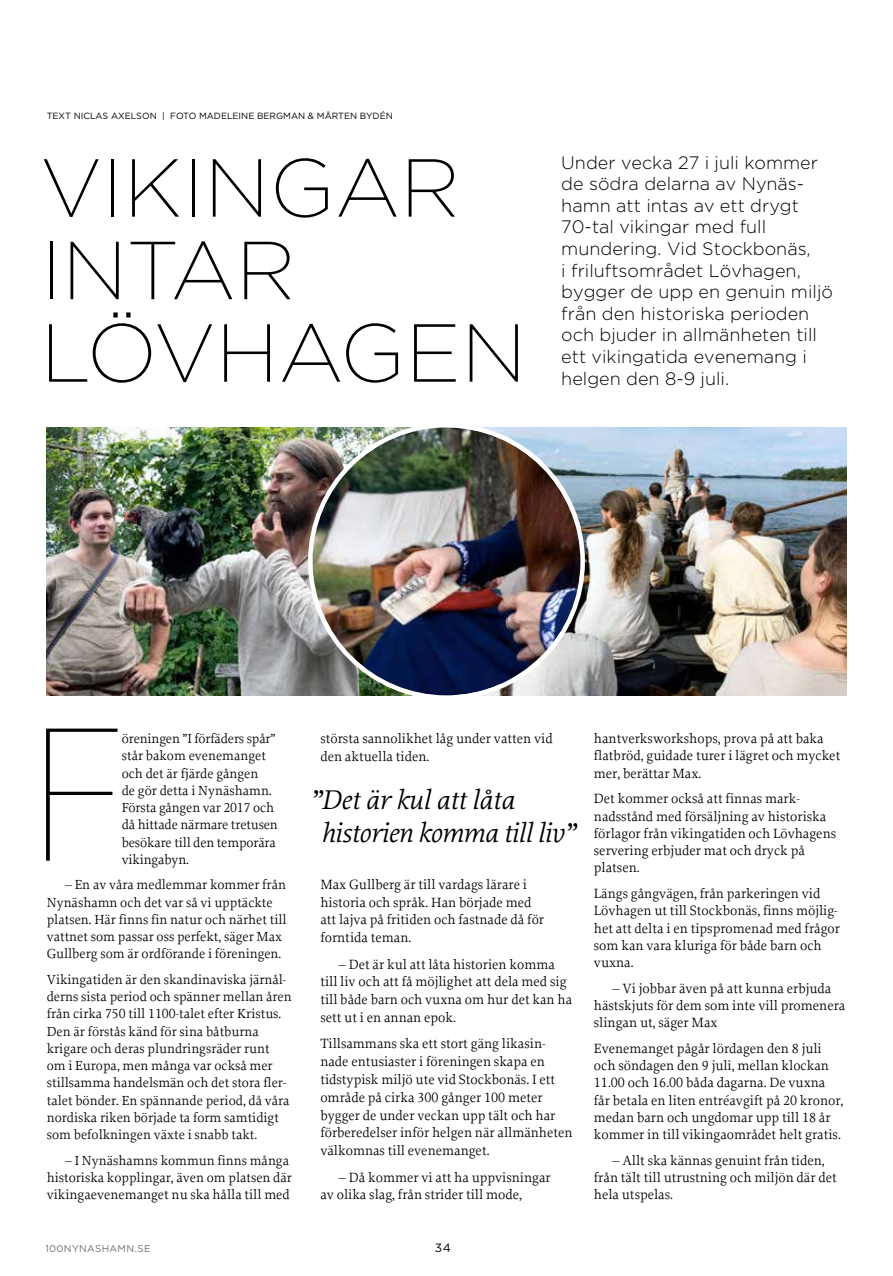
<style>
.page{position:relative;width:893px;height:1276px;background:#fff}
.page>*{position:absolute;margin:0;border:0;box-sizing:border-box;transform-origin:0 0}
.t1{font:200 82.05px/82.5px "Gotham";color:#000}
.t2{font:italic 28.5px/33px "Proforma";letter-spacing:-.01em;color:#000}
.t3{font:300 18px/21.6px "Gotham";color:#000}
.t4{font:14.1px/17.2px "Proforma";color:#000}
.t5{font:13.95px "Proforma";color:#000}
.t6{font:13.8px/17.2px "Proforma";color:#000}
.t7{font:12px "Gotham";color:#000}
.t8{font:9.75px "Gotham";letter-spacing:.035em;color:#706f6f}
.t9{font:9px "Gotham";color:#000}
</style>
<div class="page">
<img style="left:47px;top:427px;width:799px;height:268px">
<img style="left:313px;top:427px;width:267px;height:268px;border-radius:134px">
<svg style="left:46px;top:728px;width:72px;height:132px"></svg>
<p class="t9" style="left:47px;top:110px;width:348px">TEXT NICLAS AXELSON | FOTO MADELEINE BERGMAN &amp; MÅRTEN BYDÉN</p>
<h1 class="t1" style="left:40px;top:144px;width:488px">VIKINGAR<br>INTAR<br>LÖVHAGEN</h1>
<p class="t3" style="left:561px;top:151px;width:273px">Under vecka 27 i juli kommer de södra delarna av Nynäs&shy;hamn att intas av ett drygt<br>70-tal vikingar med full mundering. Vid Stockbonäs,<br>i friluftsområdet Lövhagen, bygger de upp en genuin miljö från den historiska perioden och bjuder in allmänheten till ett vikingatida evenemang i helgen den 8-9 juli.</p>
<p class="t6" style="left:122px;top:729px;width:158px">öreningen ”I förfäders spår” står bakom evenemanget och det är fjärde gången<br>de gör detta i Nynäshamn.<br>Första gången var 2017 och då hittade närmare tretusen besökare till den temporära vikingabyn.</p>
<p class="t6" style="left:47px;top:876px;width:241px;text-indent:18px">– En av våra medlemmar kommer från Nynäshamn och det var så vi upptäckte platsen. Här finns fin natur och närhet till vattnet som passar oss perfekt, säger Max Gullberg som är ordförande i föreningen.</p>
<p class="t6" style="left:47px;top:970px;width:247px">Vikingatiden är den skandinaviska järnål&shy;derns sista period och spänner mellan åren från cirka 750 till 1100-talet efter Kristus.<br>Den är förstås känd för sina båtburna krigare och deras plundringsräder runt om i Europa, men många var också mer stillsamma handelsmän och det stora fler&shy;talet bönder. En spännande period, då våra nordiska riken började ta form samtidigt som befolkningen växte i snabb takt.</p>
<p class="t6" style="left:47px;top:1151px;width:247px;text-align:right">– I Nynäshamns kommun finns många historiska kopplingar, även om platsen där</p>
<p class="t5" style="left:47px;top:1186px;width:245px">vikingaevenemanget nu ska hålla till med</p>
<p class="t4" style="left:320px;top:729px;width:234px;line-height:17.9px">största sannolikhet låg under vatten vid den aktuella tiden.</p>
<h2 class="t2" style="left:321px;top:783px;width:256px;text-indent:-11px">”Det är kul att låta historien komma till liv”</h2>
<p class="t4" style="left:320px;top:875px;width:225px;line-height:17.9px">Max Gullberg är till vardags lärare i historia och språk. Han började med att lajva på fritiden och fastnade då för forntida teman.</p>
<p class="t4" style="left:320px;top:955px;width:253px;line-height:17.9px;text-indent:19px">– Det är kul att låta historien komma till liv och att få möjlighet att dela med sig till både barn och vuxna om hur det kan ha sett ut i en annan epok.</p>
<p class="t4" style="left:320px;top:1034px;width:254px;line-height:17.9px">Tillsammans ska ett stort gäng likasin&shy;nade entusiaster i föreningen skapa en tidstypisk miljö ute vid Stockbonäs. I ett område på cirka 300 gånger 100 meter bygger de under veckan upp tält och har förberedelser inför helgen när allmänheten välkomnas till evenemanget.</p>
<p class="t4" style="left:320px;top:1168px;width:232px;line-height:17.9px;text-indent:19px">– Då kommer vi att ha uppvisningar av olika slag, från strider till mode,</p>
<p class="t8" style="left:45px;top:1242px;width:107px">100NYNASHAMN.SE</p>
<p class="t7" style="left:435px;top:1240px;width:17px">34</p>
<p class="t4" style="left:594px;top:730px;width:248px">hantverksworkshops, prova på att baka flatbröd, guidade turer i lägret och mycket mer, berättar Max.</p>
<p class="t4" style="left:594px;top:790px;width:244px">Det kommer också att finnas mark&shy;nadsstånd med försäljning av historiska förlagor från vikingatiden och Lövhagens servering erbjuder mat och dryck på platsen.</p>
<p class="t4" style="left:594px;top:884px;width:248px">Längs gångvägen, från parkeringen vid Lövhagen ut till Stockbonäs, finns möjlig&shy;het att delta i en tipspromenad med frågor som kan vara kluriga för både barn och vuxna.</p>
<p class="t4" style="left:594px;top:979px;width:253px;text-indent:19px">– Vi jobbar även på att kunna erbjuda hästskjuts för dem som inte vill promenera slingan ut, säger Max</p>
<p class="t4" style="left:594px;top:1039px;width:251px">Evenemanget pågår lördagen den 8 juli och söndagen den 9 juli, mellan klockan 11.00 och 16.00 båda dagarna. De vuxna får betala en liten entréavgift på 20 kronor, medan barn och ungdomar upp till 18 år kommer in till vikingaområdet helt gratis.</p>
<p class="t4" style="left:594px;top:1151px;width:244px;text-indent:19px">– Allt ska kännas genuint från tiden, från tält till utrustning och miljön där det hela utspelas.</p>
</div>
